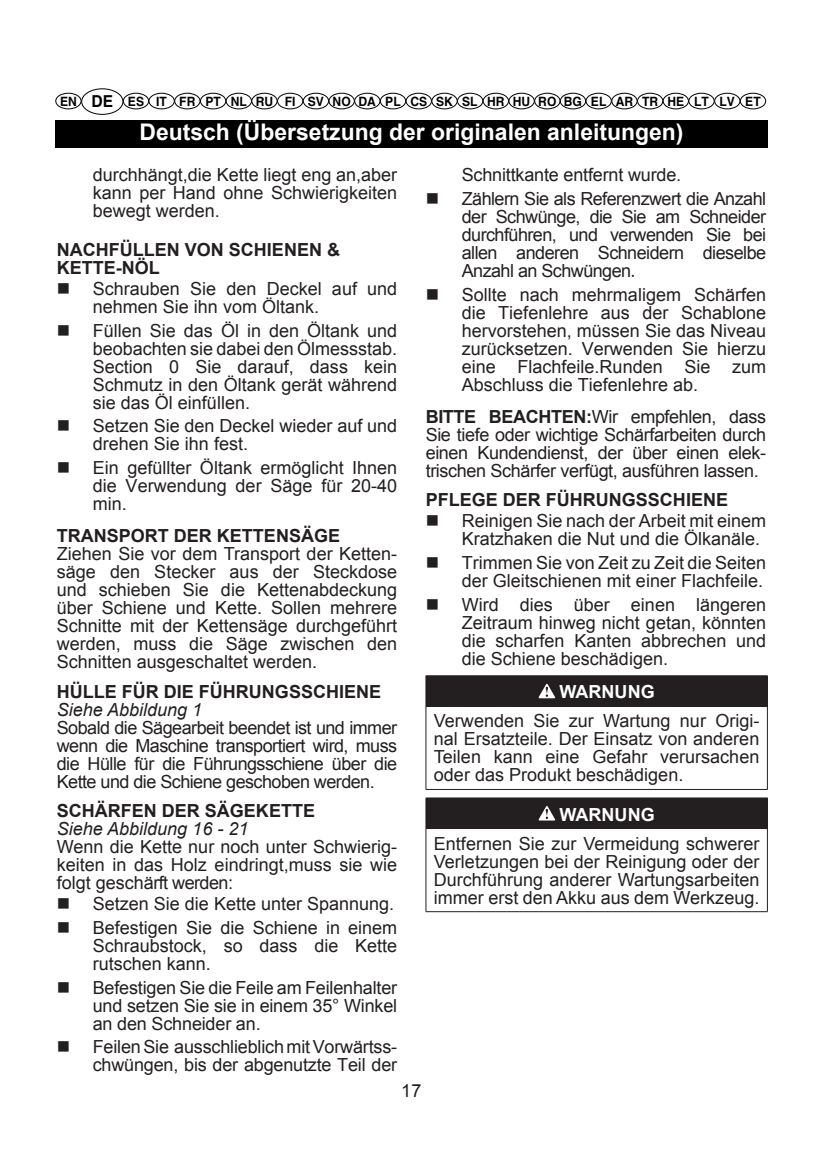
<style>
.page{position:relative;width:823px;height:1163px;background:#fff}
.page>*{position:absolute;margin:0;border:0;box-sizing:border-box;transform-origin:0 0}
.t1{font:700 23px "Arial";color:#fff}
.t2{font:18px/18px "Arial";color:#231f20;text-align:justify}
.t3{font:700 18px/18px "Arial";color:#231f20}
.t4{font:18px/23.6px "Arial";letter-spacing:-.03em;color:#231f20}
.t5{font:italic 18px "Arial";color:#231f20}
.t6{font:700 18px "Arial";color:#fff}
.t7{font:700 12.8px "Helvetica";color:#000;scale:.94 1}
.s1{font-size:16.4px}
.s2{font-family:"Sim Sun"}
.s3{font-weight:700}
</style>
<div class="page">
<div style="left:55px;top:120px;width:712px;height:27px;background:#000"></div>
<div style="left:81px;top:88px;width:42px;height:27px;border:1px solid #000;border-radius:50%"></div>
<div style="left:55px;top:93px;width:26px;height:16px;border:1px solid #000;border-radius:50%"></div>
<div style="left:123px;top:93px;width:26px;height:16px;border:1px solid #000;border-radius:50%"></div>
<div style="left:148px;top:93px;width:27px;height:16px;border:1px solid #000;border-radius:50%"></div>
<div style="left:174px;top:93px;width:26px;height:16px;border:1px solid #000;border-radius:50%"></div>
<div style="left:200px;top:93px;width:26px;height:16px;border:1px solid #000;border-radius:50%"></div>
<div style="left:226px;top:93px;width:26px;height:16px;border:1px solid #000;border-radius:50%"></div>
<div style="left:251px;top:93px;width:26px;height:16px;border:1px solid #000;border-radius:50%"></div>
<div style="left:277px;top:93px;width:26px;height:16px;border:1px solid #000;border-radius:50%"></div>
<div style="left:303px;top:93px;width:26px;height:16px;border:1px solid #000;border-radius:50%"></div>
<div style="left:328px;top:93px;width:26px;height:16px;border:1px solid #000;border-radius:50%"></div>
<div style="left:354px;top:93px;width:26px;height:16px;border:1px solid #000;border-radius:50%"></div>
<div style="left:380px;top:93px;width:26px;height:16px;border:1px solid #000;border-radius:50%"></div>
<div style="left:405px;top:93px;width:26px;height:16px;border:1px solid #000;border-radius:50%"></div>
<div style="left:431px;top:93px;width:26px;height:16px;border:1px solid #000;border-radius:50%"></div>
<div style="left:457px;top:93px;width:26px;height:16px;border:1px solid #000;border-radius:50%"></div>
<div style="left:482px;top:93px;width:26px;height:16px;border:1px solid #000;border-radius:50%"></div>
<div style="left:508px;top:93px;width:26px;height:16px;border:1px solid #000;border-radius:50%"></div>
<div style="left:534px;top:93px;width:26px;height:16px;border:1px solid #000;border-radius:50%"></div>
<div style="left:559px;top:93px;width:26px;height:16px;border:1px solid #000;border-radius:50%"></div>
<div style="left:585px;top:93px;width:26px;height:16px;border:1px solid #000;border-radius:50%"></div>
<div style="left:611px;top:93px;width:26px;height:16px;border:1px solid #000;border-radius:50%"></div>
<div style="left:636px;top:93px;width:26px;height:16px;border:1px solid #000;border-radius:50%"></div>
<div style="left:662px;top:93px;width:26px;height:16px;border:1px solid #000;border-radius:50%"></div>
<div style="left:688px;top:93px;width:26px;height:16px;border:1px solid #000;border-radius:50%"></div>
<div style="left:713px;top:93px;width:27px;height:16px;border:1px solid #000;border-radius:50%"></div>
<div style="left:739px;top:93px;width:26px;height:16px;border:1px solid #000;border-radius:50%"></div>
<div style="left:425px;top:675px;width:342px;height:31px;background:#231f20"></div>
<hr style="left:425px;top:706px;width:1px;height:83px;background:#231f20">
<hr style="left:766px;top:706px;width:1px;height:83px;background:#231f20">
<hr style="left:425px;top:789px;width:342px;height:1px;background:#231f20">
<svg style="left:538px;top:683px;width:17px;height:15px"></svg>
<div style="left:425px;top:797px;width:342px;height:31px;background:#231f20"></div>
<hr style="left:425px;top:828px;width:342px;height:1px;background:#231f20">
<hr style="left:425px;top:828px;width:1px;height:83px;background:#231f20">
<hr style="left:766px;top:828px;width:1px;height:83px;background:#231f20">
<hr style="left:425px;top:911px;width:342px;height:1px;background:#231f20">
<svg style="left:538px;top:806px;width:17px;height:14px"></svg>
<p class="t7" style="left:60px;top:93px;width:746px">EN <span class="s1">DE</span> ES IT FR PT NL RU FI SV NO DA PL CS SK SL HR HU RO BG EL AR TR HE LT LV ET</p>
<p class="t1" style="left:139px;top:117px;width:545px">Deutsch (Übersetzung der originalen anleitungen)</p>
<p class="t2" style="left:93px;top:166px;width:306px">durchhängt,die Kette liegt eng an,aber kann per Hand ohne Schwierigkeiten bewegt werden.</p>
<p class="t3" style="left:57px;top:241px;width:284px">NACHFÜLLEN VON SCHIENEN &amp;<br>KETTE-NÖL</p>
<p class="t2" style="left:93px;top:280px;width:306px">Schrauben Sie den Deckel auf und nehmen Sie ihn vom Öltank.</p>
<p class="t2" style="left:93px;top:321px;width:306px">Füllen Sie das Öl in den Öltank und beobachten sie dabei den Ölmessstab.<br>Section 0 Sie darauf, dass kein Schmutz in den Öltank gerät während sie das Öl einfüllen.</p>
<p class="t2" style="left:93px;top:417px;width:306px">Setzen Sie den Deckel wieder auf und drehen Sie ihn fest.</p>
<p class="t2" style="left:93px;top:459px;width:306px">Ein gefüllter Öltank ermöglicht Ihnen die Verwendung der Säge für 20-40 min.</p>
<p class="t3" style="left:57px;top:527px;width:285px">TRANSPORT DER KETTENSÄGE</p>
<p class="t2" style="left:57px;top:545px;width:342px">Ziehen Sie vor dem Transport der Ketten&shy;säge den Stecker aus der Steckdose und schieben Sie die Kettenabdeckung über Schiene und Kette. Sollen mehrere Schnitte mit der Kettensäge durchgeführt werden, muss die Säge zwischen den Schnitten ausgeschaltet werden.</p>
<p class="t3" style="left:57px;top:683px;width:325px">HÜLLE FÜR DIE FÜHRUNGSSCHIENE</p>
<p class="t5" style="left:57px;top:697px;width:147px">Siehe Abbildung 1</p>
<p class="t2" style="left:57px;top:718px;width:342px">Sobald die Sägearbeit beendet ist und immer wenn die Maschine transportiert wird, muss die Hülle für die Führungsschiene über die Kette und die Schiene geschoben werden.</p>
<p class="t3" style="left:57px;top:802px;width:260px">SCHÄRFEN DER SÄGEKETTE</p>
<p class="t5" style="left:57px;top:817px;width:193px">Siehe Abbildung 16 - 21</p>
<p class="t2" style="left:57px;top:838px;width:342px">Wenn die Kette nur noch unter Schwierig&shy;keiten in das Holz eindringt,muss sie wie folgt geschärft werden:</p>
<p class="t2" style="left:93px;top:892px;width:306px;line-height:23.6px">Setzen Sie die Kette unter Spannung.<br>Befestigen Sie die Schiene in einem</p>
<p class="t2" style="left:93px;top:936px;width:306px">Schraubstock, so dass die Kette rutschen kann.</p>
<p class="t2" style="left:93px;top:978px;width:306px">Befestigen Sie die Feile am Feilenhalter und setzen Sie sie in einem 35° Winkel an den Schneider an.</p>
<p class="t2" style="left:93px;top:1037px;width:306px">Feilen Sie ausschlieblich mit Vorwärtss&shy;chwüngen, bis der abgenutzte Teil der</p>
<p class="t4" style="left:461px;top:163px;width:306px">Schnittkante entfernt wurde.<br>Zählern Sie als Referenzwert die Anzahl</p>
<p class="t2" style="left:461px;top:208px;width:306px">der Schwünge, die Sie am Schneider durchführen, und verwenden Sie bei allen anderen Schneidern dieselbe Anzahl an Schwüngen<span class="s2">.</span></p>
<p class="t2" style="left:461px;top:285px;width:306px">Sollte nach mehrmaligem Schärfen die Tiefenlehre aus der Schablone hervorstehen, müssen Sie das Niveau zurücksetzen. Verwenden Sie hierzu eine Flachfeile.Runden Sie zum Abschluss die Tiefenlehre ab.</p>
<p class="t2" style="left:425px;top:408px;width:342px"><span class="s3">BITTE BEACHTEN:</span>Wir empfehlen, dass Sie tiefe oder wichtige Schärfarbeiten durch einen Kundendienst, der über einen elek&shy;trischen Schärfer verfügt, ausführen lassen.</p>
<p class="t3" style="left:425px;top:491px;width:304px">PFLEGE DER FÜHRUNGSSCHIENE</p>
<p class="t2" style="left:461px;top:512px;width:306px">Reinigen Sie nach der Arbeit mit einem<br>Kratzhaken die Nut und die Ölkanäle.</p>
<p class="t2" style="left:461px;top:553px;width:306px">Trimmen Sie von Zeit zu Zeit die Seiten der Gleitschienen mit einer Flachfeile.</p>
<p class="t2" style="left:461px;top:595px;width:306px">Wird dies über einen längeren Zeitraum hinweg nicht getan, könnten die scharfen Kanten abbrechen und die Schiene beschädigen.</p>
<p class="t6" style="left:559px;top:680px;width:96px">WARNUNG</p>
<p class="t2" style="left:433px;top:712px;width:327px">Verwenden Sie zur Wartung nur Origi&shy;nal Ersatzteile. Der Einsatz von anderen Teilen kann eine Gefahr verursachen oder das Produkt beschädigen.</p>
<p class="t6" style="left:559px;top:802px;width:96px">WARNUNG</p>
<p class="t2" style="left:433px;top:834px;width:327px">Entfernen Sie zur Vermeidung schwerer Verletzungen bei der Reinigung oder der Durchführung anderer Wartungsarbeiten immer erst den Akku aus dem Werkzeug.</p>
<p class="t2" style="left:401px;top:1081px;width:22px">17</p>
</div>
